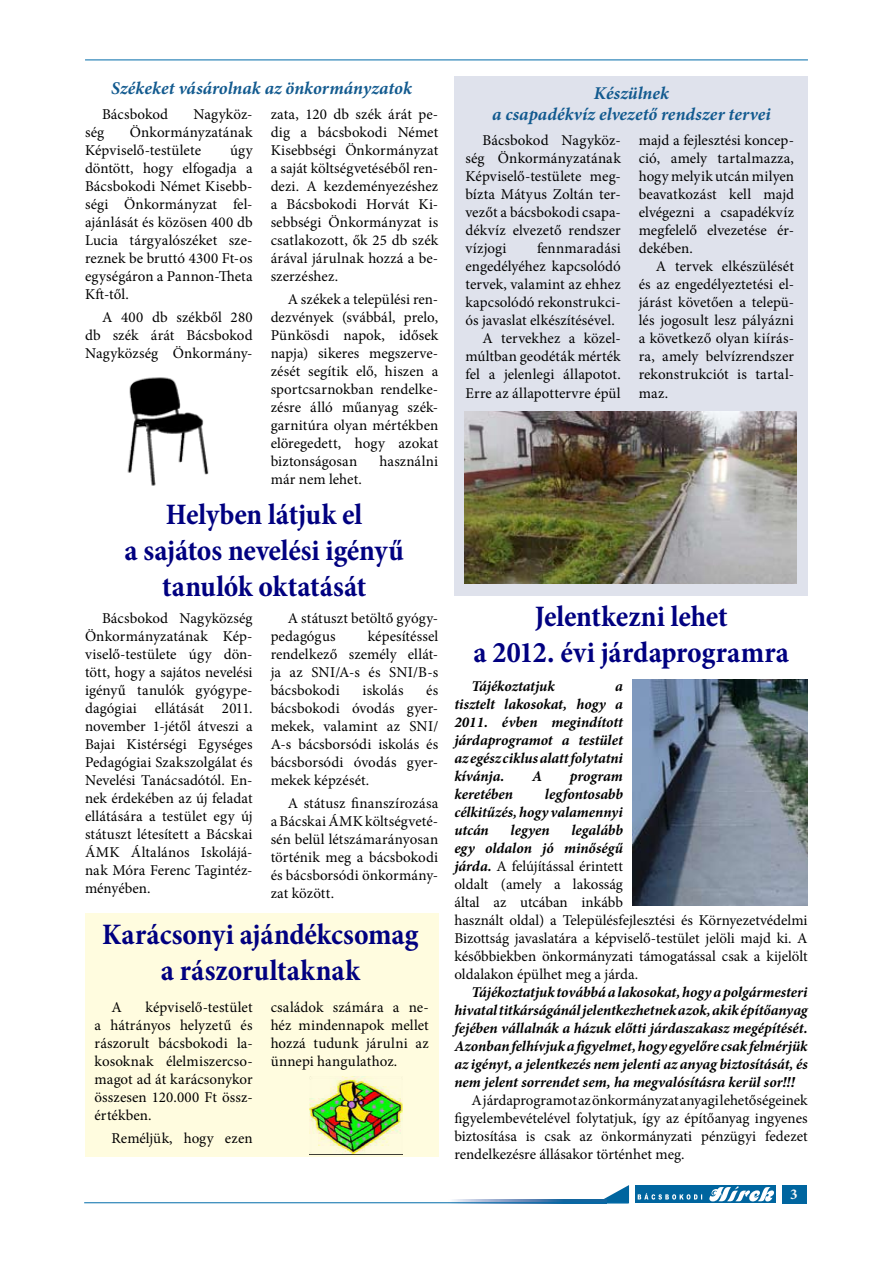
<style>
.page{position:relative;width:893px;height:1263px;background:#fff}
.page>*{position:absolute;margin:0;border:0;box-sizing:border-box;transform-origin:0 0}
.t1{font:700 condensed 30px/36px "Minion Pro";letter-spacing:-.005em;color:#000080;text-align:center}
.t2{font:italic 700 18px "Minion Pro";letter-spacing:.005em;color:#125a8f}
.t3{font:15px/18px "Minion Pro";color:#000;text-align:justify}
.t4{font:italic 700 15px/18px "Minion Pro";letter-spacing:-.005em;color:#000;text-align:justify}
.t5{font:700 15px "Minion Pro";color:#f8f8f8}
.s1{font-weight:700;font-style:italic}
</style>
<div class="page">
<div style="left:635px;top:1185px;width:141px;height:18px;background:#00659f"></div>
<svg style="left:638px;top:1193px;width:64px;height:6px"></svg>
<svg style="left:709px;top:1186px;width:65px;height:15px"></svg>
<div style="left:782px;top:1185px;width:24px;height:18px;background:#00659f"></div>
<svg style="left:604px;top:1185px;width:25px;height:18px"></svg>
<img style="left:453px;top:1199px;width:153px;height:3px">
<hr style="left:84px;top:1202px;width:544px;height:1px;background:#006ba9">
<hr style="left:85px;top:60px;width:723px;height:1px;background:#006ba9">
<div style="left:85px;top:913px;width:353px;height:244px;background:#fffcdf"></div>
<div style="left:454px;top:77px;width:354px;height:519px;background:#dfe2ec"></div>
<img style="left:632px;top:680px;width:176px;height:226px">
<img style="left:127px;top:377px;width:82px;height:109px">
<img style="left:464px;top:412px;width:332px;height:172px">
<img style="left:309px;top:1076px;width:94px;height:78px">
<p class="t2" style="left:111px;top:76px;width:302px">Székeket vásárolnak az önkormányzatok</p>
<p class="t2" style="left:594px;top:80px;width:77px">Készülnek</p>
<p class="t3" style="left:102px;top:106px;width:68px">Bácsbokod</p>
<p class="t3" style="left:193px;top:106px;width:61px">Nagyköz-</p>
<p class="t2" style="left:492px;top:102px;width:280px">a csapadékvíz elvezető rendszer tervei</p>
<p class="t3" style="left:85px;top:124px;width:21px">ség</p>
<p class="t3" style="left:271px;top:106px;width:169px">zata, 120 db szék árát pe&shy;dig a bácsbokodi Német Kisebbségi Önkormányzat a saját költségvetéséből ren&shy;dezi. A kezdeményezéshez a Bácsbokodi Horvát Ki&shy;sebbségi Önkormányzat is csatlakozott, ők 25 db szék árával járulnak hozzá a be&shy;szerzéshez.</p>
<p class="t3" style="left:271px;top:290px;width:169px;text-indent:17px">A székek a települési ren&shy;dezvények (svábbál, prelo, Pünkösdi napok, idősek napja) sikeres megszerve&shy;zését segítik elő, hiszen a sportcsarnokban rendelke&shy;zésre álló műanyag szék&shy;garnitúra olyan mértékben elöregedett, hogy azokat biztonságosan</p>
<p class="t3" style="left:85px;top:124px;width:169px;text-indent:45px">Önkormányzatának<br>Képviselő-testülete</p>
<p class="t3" style="left:465px;top:132px;width:157px;text-indent:17px">Bácsbokod Nagyköz&shy;ség Önkormányzatának Képviselő-testülete meg&shy;bízta Mátyus Zoltán ter&shy;vezőt a bácsbokodi csapa&shy;dékvíz elvezető rendszer vízjogi</p>
<p class="t3" style="left:639px;top:132px;width:157px">majd a fejlesztési koncep&shy;ció, amely tartalmazza, hogy melyik utcán milyen beavatkozást kell majd elvégezni a csapadékvíz megfelelő elvezetése ér&shy;dekében.</p>
<p class="t3" style="left:639px;top:258px;width:157px;text-indent:17px">A tervek elkészülését és az engedélyeztetési el&shy;járást követően a telepü&shy;lés jogosult lesz pályázni a következő olyan kiírás&shy;ra, amely belvízrendszer rekonstrukciót is tartal&shy;maz.</p>
<p class="t3" style="left:85px;top:142px;width:169px;text-indent:145px">úgy döntött, hogy elfogadja a Bácsbokodi Német Kisebb&shy;ségi Önkormányzat fel&shy;ajánlását és közösen 400 db Lucia tárgyalószéket sze&shy;reznek be bruttó 4300 Ft-os egységáron a Pannon-Theta Kft-től.</p>
<p class="t3" style="left:85px;top:308px;width:169px;text-indent:17px">A 400 db székből 280 db szék árát Bácsbokod Nagyközség Önkormány-</p>
<p class="t3" style="left:537px;top:240px;width:85px">fennmaradási</p>
<p class="t3" style="left:465px;top:258px;width:157px">engedélyéhez kapcsolódó</p>
<p class="t3" style="left:465px;top:276px;width:157px">tervek, valamint az ehhez</p>
<p class="t3" style="left:465px;top:294px;width:157px">kapcsolódó rekonstrukci-</p>
<p class="t3" style="left:465px;top:312px;width:151px">ós javaslat elkészítésével.</p>
<p class="t3" style="left:482px;top:330px;width:140px">A tervekhez a közel-</p>
<p class="t3" style="left:465px;top:348px;width:157px">múltban geodéták mérték</p>
<p class="t3" style="left:465px;top:366px;width:157px">fel a jelenlegi állapotot.</p>
<p class="t3" style="left:465px;top:384px;width:157px">Erre az állapottervre épül</p>
<p class="t3" style="left:379px;top:452px;width:60px">használni</p>
<p class="t3" style="left:271px;top:470px;width:93px">már nem lehet.</p>
<h1 class="t1" style="left:125px;top:496px;width:281px">Helyben látjuk el<br>a sajátos nevelési igényű tanulók oktatását</h1>
<p class="t3" style="left:85px;top:609px;width:169px;text-indent:17px">Bácsbokod Nagyközség Önkormányzatának Kép&shy;viselő-testülete úgy dön&shy;tött, hogy a sajátos nevelési igényű tanulók gyógype&shy;dagógiai ellátását 2011. november 1-jétől átveszi a Bajai Kistérségi Egységes Pedagógiai Szakszolgálat és Nevelési Tanácsadótól. En&shy;nek érdekében az új feladat ellátására a testület egy új státuszt létesített a Bácskai ÁMK Általános Iskolájá&shy;nak Móra Ferenc Tagintéz&shy;ményében.</p>
<p class="t3" style="left:271px;top:609px;width:169px;text-indent:17px">A státuszt betöltő gyógy&shy;pedagógus</p>
<p class="t3" style="left:271px;top:627px;width:169px;text-indent:97px">képesítéssel rendelkező személy ellát&shy;ja az SNI/A-s és SNI/B-s bácsbokodi</p>
<p class="t3" style="left:363px;top:681px;width:42px">iskolás</p>
<p class="t3" style="left:271px;top:681px;width:169px;text-indent:156px">és bácsbokodi óvodás gyer&shy;mekek, valamint az SNI/ A-s bácsborsódi iskolás és bácsborsódi óvodás gyer&shy;mekek képzését.</p>
<p class="t3" style="left:271px;top:794px;width:169px;text-indent:17px">A státusz finanszírozása a Bácskai ÁMK költségveté&shy;sén belül létszámarányosan történik meg a bácsbokodi és bácsborsódi önkormány&shy;zat között.</p>
<h1 class="t1" style="left:102px;top:916px;width:318px">Karácsonyi ajándékcsomag a rászorultaknak</h1>
<p class="t3" style="left:95px;top:999px;width:160px;text-indent:51px">képviselő-testület a hátrányos helyzetű és rászorult bácsbokodi la&shy;kosoknak élelmiszercso&shy;magot ad át karácsonykor összesen 120.000 Ft össz&shy;értékben.</p>
<p class="t3" style="left:112px;top:1129px;width:143px">Reméljük, hogy ezen</p>
<p class="t3" style="left:112px;top:999px;width:12px">A</p>
<p class="t3" style="left:271px;top:999px;width:160px">családok számára a ne&shy;héz mindennapok mellet hozzá tudunk járulni az ünnepi hangulathoz.</p>
<h1 class="t1" style="left:473px;top:598px;width:317px">Jelentkezni lehet<br>a 2012. évi járdaprogramra</h1>
<p class="t4" style="left:471px;top:676px;width:85px">Tájékoztatjuk</p>
<p class="t4" style="left:454px;top:676px;width:170px;text-indent:161px">a tisztelt lakosokat, hogy a 2011. évben megindított járdaprogramot a testület az egész ciklus alatt folytatni kívánja.</p>
<p class="t4" style="left:532px;top:766px;width:12px">A</p>
<p class="t4" style="left:570px;top:766px;width:55px">program</p>
<p class="t4" style="left:454px;top:784px;width:60px">keretében</p>
<p class="t4" style="left:454px;top:784px;width:170px;text-indent:91px">legfontosabb célkitűzés, hogy valamennyi utcán</p>
<p class="t3" style="left:454px;top:821px;width:355px;text-align:left;text-indent:117px"><span class="s1">legalább<br>egy oldalon jó minőségű<br>járda.</span> A felújítással érintett<br>oldalt (amely a lakosság<br>által az utcában inkább<br>használt oldal) a Településfejlesztési és Környezetvédelmi Bizottság javaslatára a képviselő-testület jelöli majd ki. A későbbiekben önkormányzati támogatással csak a kijelölt oldalakon épülhet meg a járda.</p>
<p class="t4" style="left:454px;top:982px;width:355px;text-indent:17px">Tájékoztatjuk továbbá a lakosokat, hogy a polgármesteri hivatal titkárságánál jelentkezhetnek azok, akik építőanyag fejében vállalnák a házuk előtti járdaszakasz megépítését.<br>Azonban felhívjuk a figyelmet, hogy egyelőre csak felmérjük az igényt, a jelentkezés nem jelenti az anyag biztosítását, és nem jelent sorrendet sem, ha megvalósításra kerül sor!!!</p>
<p class="t3" style="left:454px;top:1091px;width:355px;text-indent:17px">A járdaprogramot az önkormányzat anyagi lehetőségeinek figyelembevételével folytatjuk, így az építőanyag ingyenes biztosítása is csak az önkormányzati pénzügyi fedezet rendelkezésre állásakor történhet meg.</p>
<p class="t4" style="left:511px;top:820px;width:41px">legyen</p>
<p class="t5" style="left:790px;top:1184px;width:9px">3</p>
</div>
